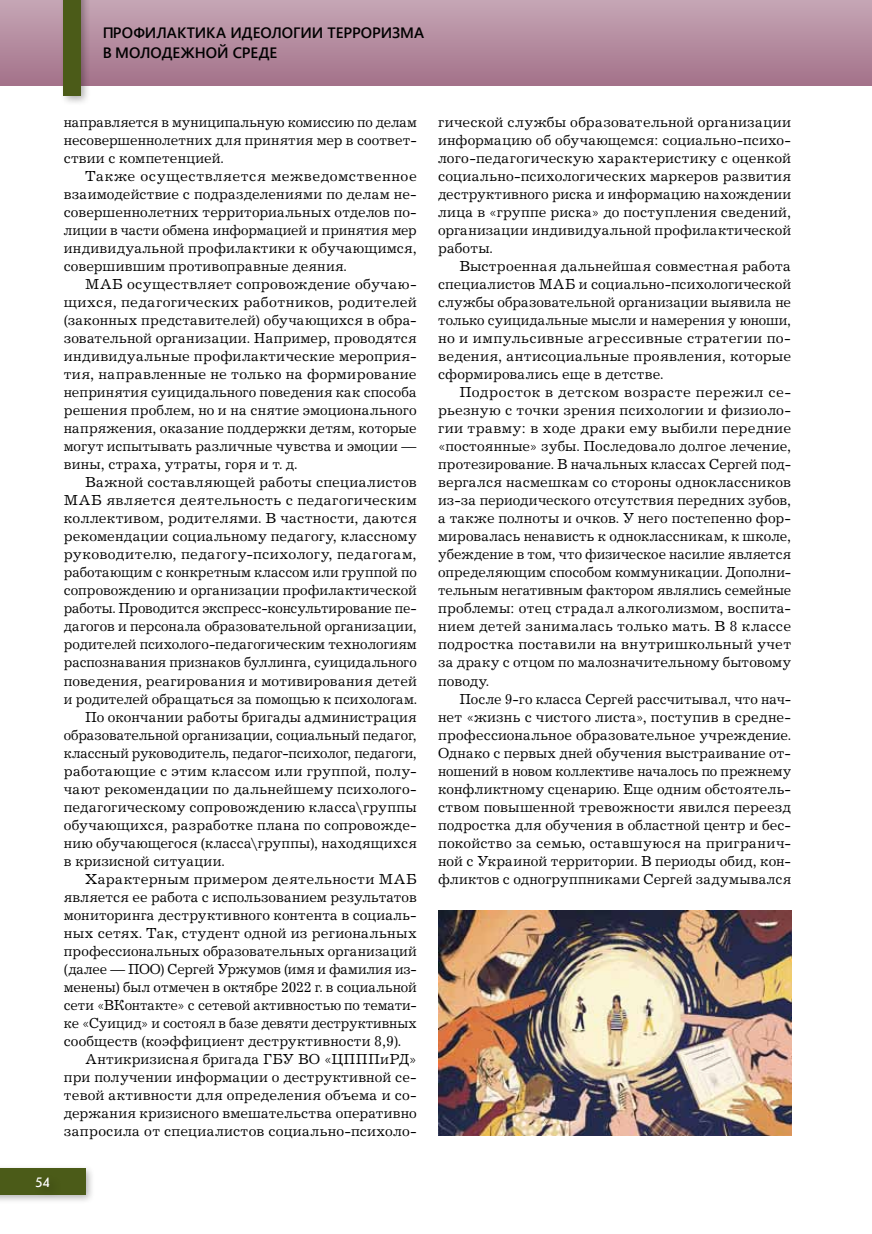
<style>
.page{position:relative;width:872px;height:1234px;background:#fff}
.page>*{position:absolute;margin:0;border:0;box-sizing:border-box;transform-origin:0 0}
.t1{font:15px "Journal C";letter-spacing:.01em;color:#000}
.t2{font:600 15px/19.5px "Segoe UI";letter-spacing:-.01em;color:#000}
.t3{font:15px "Journal C";letter-spacing:.035em;color:#000}
.t4{font:15px "Journal C";letter-spacing:.03em;color:#000}
.t5{font:14.25px "Journal Sans C";color:#fff}
</style>
<div class="page">
<img style="left:438px;top:910px;width:353px;height:225px">
<div style="left:0;top:0;width:872px;height:85px;background:linear-gradient(to bottom,#c6a6b5,#a4728a)"></div>
<div style="left:59px;top:0;width:32px;height:106px;background:#000;opacity:.3"></div>
<div style="left:64px;top:0;width:17px;height:96px;background:#4b5b18"></div>
<div style="left:0;top:1163px;width:95px;height:41px;background:#000;opacity:.3"></div>
<div style="left:0;top:1167px;width:85px;height:26px;background:#4b5b18"></div>
<div style="left:32px;top:1172px;width:30px;height:27px;background:#000;opacity:.3"></div>
<p class="t2" style="left:102px;top:22px;width:324px">Профилактика идеологии терроризма в молодежной среде</p>
<p class="t1" style="left:64px;top:114px;width:354px">направляется в муниципальную комиссию по делам</p>
<p class="t1" style="left:64px;top:132px;width:354px">несовершеннолетних для принятия мер в соответ-</p>
<p class="t1" style="left:64px;top:150px;width:161px">ствии с компетенцией.</p>
<p class="t3" style="left:85px;top:168px;width:333px">Также осуществляется межведомственное</p>
<p class="t1" style="left:64px;top:186px;width:354px">взаимодействие с подразделениями по делам не-</p>
<p class="t1" style="left:64px;top:204px;width:354px">совершеннолетних территориальных отделов по-</p>
<p class="t1" style="left:64px;top:222px;width:354px">лиции в части обмена информацией и принятия мер</p>
<p class="t1" style="left:64px;top:240px;width:354px">индивидуальной профилактики к обучающимся,</p>
<p class="t1" style="left:64px;top:258px;width:284px">совершившим противоправные деяния.</p>
<p class="t1" style="left:85px;top:276px;width:333px">МАБ осуществляет сопровождение обучаю-</p>
<p class="t1" style="left:64px;top:294px;width:354px">щихся, педагогических работников, родителей</p>
<p class="t1" style="left:64px;top:312px;width:354px">(законных представителей) обучающихся в обра-</p>
<p class="t1" style="left:64px;top:330px;width:354px">зовательной организации. Например, проводятся</p>
<p class="t1" style="left:64px;top:348px;width:354px">индивидуальные профилактические мероприя-</p>
<p class="t1" style="left:64px;top:366px;width:354px">тия, направленные не только на формирование</p>
<p class="t1" style="left:64px;top:384px;width:354px">непринятия суицидального поведения как способа</p>
<p class="t1" style="left:64px;top:402px;width:354px">решения проблем, но и на снятие эмоционального</p>
<p class="t1" style="left:64px;top:420px;width:354px">напряжения, оказание поддержки детям, которые</p>
<p class="t1" style="left:64px;top:438px;width:354px">могут испытывать различные чувства и эмоции —</p>
<p class="t1" style="left:64px;top:456px;width:235px">вины, страха, утраты, горя и т. д.</p>
<p class="t1" style="left:85px;top:474px;width:333px">Важной составляющей работы специалистов</p>
<p class="t1" style="left:64px;top:492px;width:354px">МАБ является деятельность с педагогическим</p>
<p class="t1" style="left:64px;top:510px;width:354px">коллективом, родителями. В частности, даются</p>
<p class="t1" style="left:64px;top:528px;width:354px">рекомендации социальному педагогу, классному</p>
<p class="t1" style="left:64px;top:546px;width:354px">руководителю, педагогу-психологу, педагогам,</p>
<p class="t1" style="left:64px;top:564px;width:354px">работающим с конкретным классом или группой по</p>
<p class="t1" style="left:64px;top:582px;width:354px">сопровождению и организации профилактической</p>
<p class="t1" style="left:64px;top:600px;width:354px">работы. Проводится экспресс-консультирование пе-</p>
<p class="t1" style="left:64px;top:618px;width:354px">дагогов и персонала образовательной организации,</p>
<p class="t1" style="left:64px;top:636px;width:354px">родителей психолого-педагогическим технологиям</p>
<p class="t1" style="left:64px;top:654px;width:354px">распознавания признаков буллинга, суицидального</p>
<p class="t1" style="left:64px;top:672px;width:354px">поведения, реагирования и мотивирования детей</p>
<p class="t1" style="left:64px;top:690px;width:354px">и родителей обращаться за помощью к психологам.</p>
<p class="t1" style="left:85px;top:708px;width:333px">По окончании работы бригады администрация</p>
<p class="t1" style="left:64px;top:726px;width:354px">образовательной организации, социальный педагог,</p>
<p class="t1" style="left:64px;top:744px;width:354px">классный руководитель, педагог-психолог, педагоги,</p>
<p class="t1" style="left:64px;top:762px;width:354px">работающие с этим классом или группой, полу-</p>
<p class="t1" style="left:64px;top:780px;width:354px">чают рекомендации по дальнейшему психолого-</p>
<p class="t1" style="left:64px;top:798px;width:354px">педагогическому сопровождению класса\группы</p>
<p class="t1" style="left:64px;top:816px;width:354px">обучающихся, разработке плана по сопровожде-</p>
<p class="t1" style="left:64px;top:834px;width:354px">нию обучающегося (класса\группы), находящихся</p>
<p class="t1" style="left:64px;top:852px;width:162px">в кризисной ситуации.</p>
<p class="t1" style="left:85px;top:870px;width:333px">Характерным примером деятельности МАБ</p>
<p class="t1" style="left:64px;top:888px;width:354px">является ее работа с использованием результатов</p>
<p class="t1" style="left:64px;top:906px;width:354px">мониторинга деструктивного контента в социаль-</p>
<p class="t1" style="left:64px;top:924px;width:354px">ных сетях. Так, студент одной из региональных</p>
<p class="t1" style="left:64px;top:942px;width:354px">профессиональных образовательных организаций</p>
<p class="t1" style="left:64px;top:960px;width:354px">(далее — ПОО) Сергей Уржумов (имя и фамилия из-</p>
<p class="t1" style="left:64px;top:978px;width:354px">менены) был отмечен в октябре 2022 г. в социальной</p>
<p class="t1" style="left:64px;top:996px;width:354px">сети «ВКонтакте» с сетевой активностью по темати-</p>
<p class="t1" style="left:64px;top:1014px;width:354px">ке «Суицид» и состоял в базе девяти деструктивных</p>
<p class="t1" style="left:64px;top:1032px;width:339px">сообществ (коэффициент деструктивности 8,9).</p>
<p class="t1" style="left:85px;top:1050px;width:333px">Антикризисная бригада ГБУ ВО «ЦПППиРД»</p>
<p class="t1" style="left:64px;top:1068px;width:354px">при получении информации о деструктивной се-</p>
<p class="t1" style="left:64px;top:1086px;width:354px">тевой активности для определения объема и со-</p>
<p class="t1" style="left:64px;top:1104px;width:354px">держания кризисного вмешательства оперативно</p>
<p class="t1" style="left:64px;top:1122px;width:354px">запросила от специалистов социально-психоло-</p>
<p class="t5" style="left:35px;top:1174px;width:17px">54</p>
<p class="t1" style="left:438px;top:114px;width:354px">гической службы образовательной организации</p>
<p class="t1" style="left:438px;top:132px;width:354px">информацию об обучающемся: социально-психо-</p>
<p class="t1" style="left:438px;top:150px;width:354px">лого-педагогическую характеристику с оценкой</p>
<p class="t1" style="left:438px;top:168px;width:354px">социально-психологических маркеров развития</p>
<p class="t1" style="left:438px;top:186px;width:354px">деструктивного риска и информацию нахождении</p>
<p class="t1" style="left:438px;top:204px;width:354px">лица в «группе риска» до поступления сведений,</p>
<p class="t1" style="left:438px;top:222px;width:354px">организации индивидуальной профилактической</p>
<p class="t1" style="left:438px;top:240px;width:56px">работы.</p>
<p class="t1" style="left:459px;top:258px;width:333px">Выстроенная дальнейшая совместная работа</p>
<p class="t1" style="left:438px;top:276px;width:354px">специалистов МАБ и социально-психологической</p>
<p class="t1" style="left:438px;top:294px;width:354px">службы образовательной организации выявила не</p>
<p class="t1" style="left:438px;top:312px;width:354px">только суицидальные мысли и намерения у юноши,</p>
<p class="t1" style="left:438px;top:330px;width:354px">но и импульсивные агрессивные стратегии по-</p>
<p class="t1" style="left:438px;top:348px;width:354px">ведения, антисоциальные проявления, которые</p>
<p class="t1" style="left:438px;top:366px;width:226px">сформировались еще в детстве.</p>
<p class="t4" style="left:459px;top:384px;width:333px">Подросток в детском возрасте пережил се-</p>
<p class="t1" style="left:438px;top:402px;width:354px">рьезную с точки зрения психологии и физиоло-</p>
<p class="t1" style="left:438px;top:420px;width:354px">гии травму: в ходе драки ему выбили передние</p>
<p class="t1" style="left:438px;top:438px;width:354px">«постоянные» зубы. Последовало долгое лечение,</p>
<p class="t1" style="left:438px;top:456px;width:354px">протезирование. В начальных классах Сергей под-</p>
<p class="t1" style="left:438px;top:474px;width:354px">вергался насмешкам со стороны одноклассников</p>
<p class="t1" style="left:438px;top:492px;width:354px">из-за периодического отсутствия передних зубов,</p>
<p class="t1" style="left:438px;top:510px;width:354px">а также полноты и очков. У него постепенно фор-</p>
<p class="t1" style="left:438px;top:528px;width:354px">мировалась ненависть к одноклассникам, к школе,</p>
<p class="t1" style="left:438px;top:546px;width:354px">убеждение в том, что физическое насилие является</p>
<p class="t1" style="left:438px;top:564px;width:354px">определяющим способом коммуникации. Дополни-</p>
<p class="t1" style="left:438px;top:582px;width:354px">тельным негативным фактором являлись семейные</p>
<p class="t1" style="left:438px;top:600px;width:354px">проблемы: отец страдал алкоголизмом, воспита-</p>
<p class="t1" style="left:438px;top:618px;width:354px">нием детей занималась только мать. В 8 классе</p>
<p class="t1" style="left:438px;top:636px;width:354px">подростка поставили на внутришкольный учет</p>
<p class="t1" style="left:438px;top:654px;width:354px">за драку с отцом по малозначительному бытовому</p>
<p class="t1" style="left:438px;top:672px;width:52px">поводу.</p>
<p class="t1" style="left:459px;top:690px;width:333px">После 9-го класса Сергей рассчитывал, что нач-</p>
<p class="t1" style="left:438px;top:708px;width:354px">нет «жизнь с чистого листа», поступив в средне-</p>
<p class="t1" style="left:438px;top:726px;width:354px">профессиональное образовательное учреждение.</p>
<p class="t1" style="left:438px;top:744px;width:354px">Однако с первых дней обучения выстраивание от-</p>
<p class="t1" style="left:438px;top:762px;width:354px">ношений в новом коллективе началось по прежнему</p>
<p class="t1" style="left:438px;top:780px;width:354px">конфликтному сценарию. Еще одним обстоятель-</p>
<p class="t1" style="left:438px;top:798px;width:354px">ством повышенной тревожности явился переезд</p>
<p class="t1" style="left:438px;top:816px;width:354px">подростка для обучения в областной центр и бес-</p>
<p class="t1" style="left:438px;top:834px;width:354px">покойство за семью, оставшуюся на пригранич-</p>
<p class="t1" style="left:438px;top:852px;width:354px">ной с Украиной территории. В периоды обид, кон-</p>
<p class="t1" style="left:438px;top:870px;width:354px">фликтов с одногруппниками Сергей задумывался</p>
</div>
